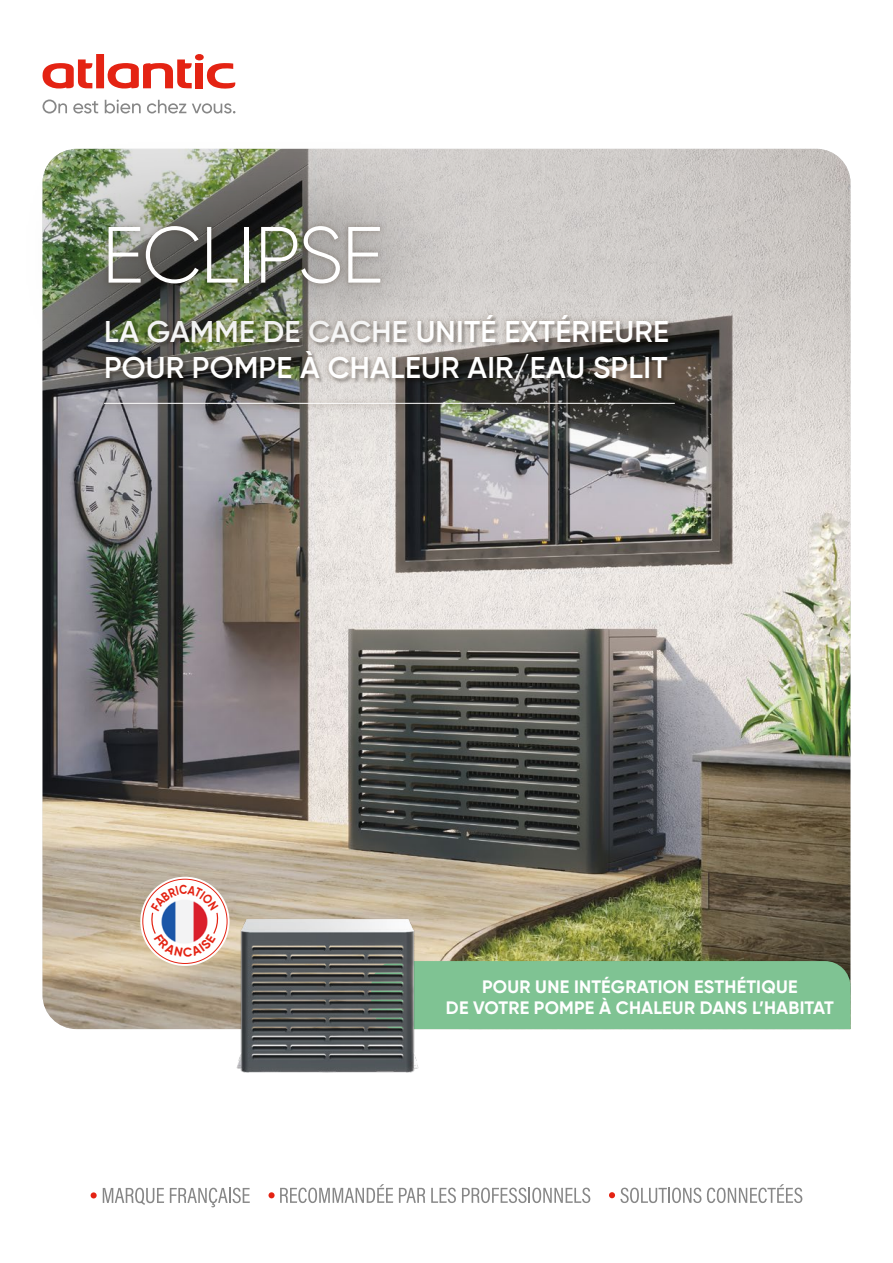
<style>
.page{position:relative;width:893px;height:1263px;background:#fff}
.page>*{position:absolute;margin:0;border:0;box-sizing:border-box;transform-origin:0 0}
.t1{font:300 79.5px "Gilroy";letter-spacing:-.025em;color:#fff}
.t2{font:600 30px/36px "Gilroy";letter-spacing:.01em;color:#fff}
.t3{font:700 18px/21px "Gilroy";letter-spacing:.01em;color:#fff;text-align:center}
</style>
<div class="page">
<svg style="left:43px;top:100px;width:24px;height:13px"></svg>
<svg style="left:73px;top:101px;width:25px;height:13px"></svg>
<svg style="left:105px;top:100px;width:36px;height:13px"></svg>
<svg style="left:147px;top:100px;width:39px;height:13px"></svg>
<svg style="left:192px;top:103px;width:43px;height:10px"></svg>
<svg style="left:42px;top:54px;width:194px;height:35px"></svg>
<img style="left:43px;top:486px;width:807px;height:543px">
<svg style="left:43px;top:149px;width:807px;height:337px;background:#aba8a7"></svg>
<div style="left:453px;top:961px;width:397px;height:68px;background:#7fc393"></div>
<div style="left:97px;top:219px;width:584px;height:192px;background:#3b2005;opacity:.2"></div>
<div style="left:107px;top:316px;width:566px;height:70px;background:#000;opacity:.2"></div>
<div style="left:16px;top:134px;width:454px;height:243px;background:#000;opacity:.4"></div>
<hr style="left:104px;top:403px;width:571px;height:1px;background:#fff">
<svg style="left:280px;top:1184px;width:113px;height:19px"></svg>
<svg style="left:399px;top:1188px;width:26px;height:15px"></svg>
<svg style="left:431px;top:1187px;width:25px;height:16px"></svg>
<svg style="left:462px;top:1187px;width:128px;height:16px"></svg>
<div style="left:268px;top:1192px;width:7px;height:6px;background:#e42313;border-radius:50%"></div>
<svg style="left:103px;top:1188px;width:61px;height:17px"></svg>
<svg style="left:170px;top:1188px;width:80px;height:19px"></svg>
<svg style="left:91px;top:1192px;width:6px;height:6px"></svg>
<svg style="left:707px;top:1184px;width:95px;height:19px"></svg>
<svg style="left:609px;top:1187px;width:92px;height:16px"></svg>
<img style="left:202px;top:865px;width:251px;height:208px">
<svg style="left:140px;top:877px;width:90px;height:89px"></svg>
<svg style="left:142px;top:879px;width:85px;height:85px"></svg>
<h1 class="t1" style="left:102px;top:206px;width:284px">ECLIPSE</h1>
<h2 class="t2" style="left:104px;top:313px;width:566px">LA GAMME DE CACHE UNITÉ EXTÉRIEURE<br>POUR POMPE À CHALEUR AIR/EAU SPLIT</h2>
<p class="t3" style="left:446px;top:975px;width:390px">POUR UNE INTÉGRATION ESTHÉTIQUE<br>DE VOTRE POMPE À CHALEUR DANS L’HABITAT</p>
</div>
